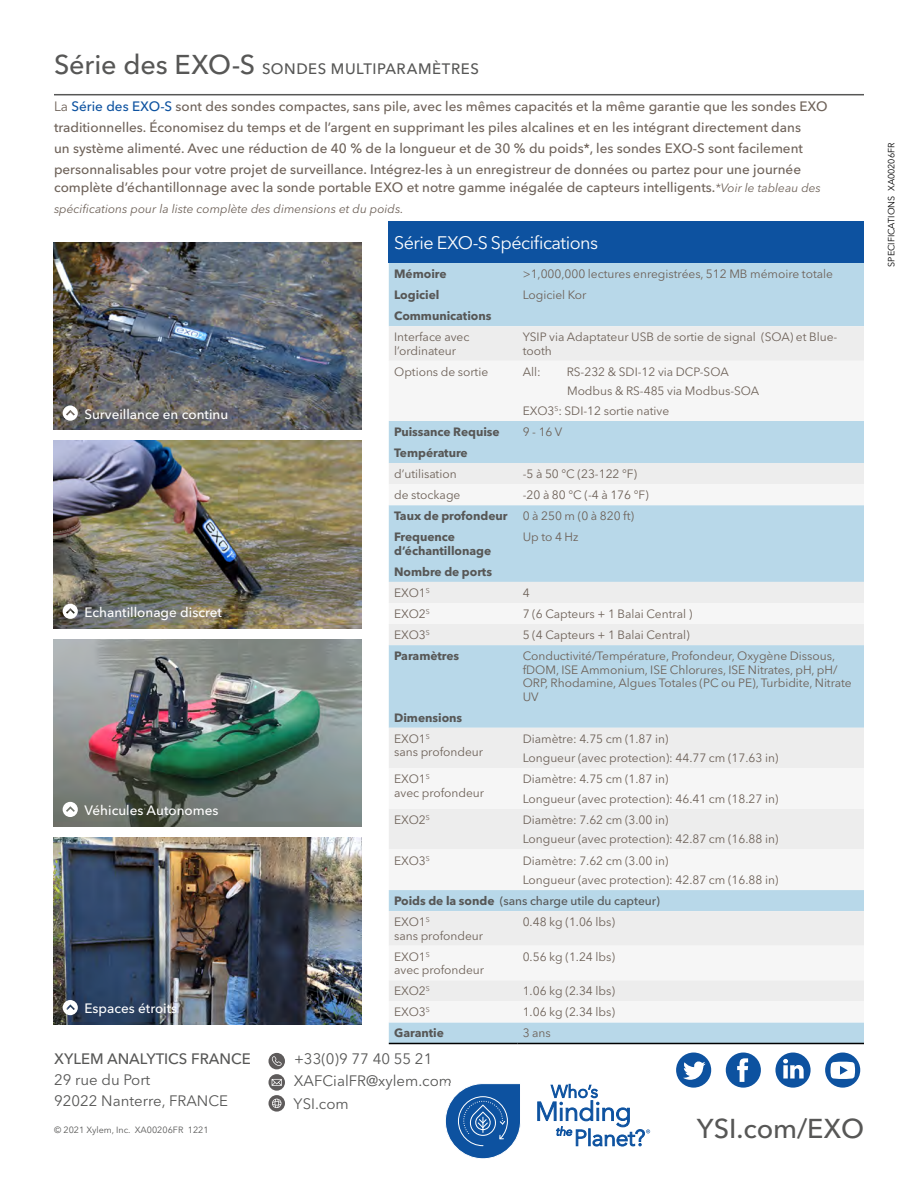
<style>
.page{position:relative;width:918px;height:1188px;background:#fff}
.page>*{position:absolute;margin:0;border:0;box-sizing:border-box;transform-origin:0 0}
.t1{font:500 27.15px "Avenir Next LT Pro";letter-spacing:-.005em;color:#575756}
.t2{font:18px "Avenir Next LT Pro";letter-spacing:-.03em;color:#fff}
.t3{font:15px/22.4px "Avenir Next LT Pro";color:#575756}
.t4{font:500 15px "Avenir Next LT Pro";letter-spacing:.035em;color:#575756}
.t5{font:500 15px "Avenir Next LT Pro";color:#575756}
.t6{font:500 13.5px/21px "Avenir Next LT Pro";color:#6e6259}
.t7{font:500 13.5px "Avenir Next LT Pro";color:#fff}
.t8{font:12px/13.5px "Avenir Next LT Pro";letter-spacing:-.005em;color:#6e6259}
.t9{font:700 12px/21px "Avenir Next LT Pro";letter-spacing:-.005em;color:#575756}
.t10{font:italic 12px "Avenir Next LT Pro";color:#6e6259}
.t11{font:500 12px/21px "Avenir Next LT Pro";letter-spacing:-.005em;color:#575756}
.t12{font:9px "Avenir Next LT Pro";color:#575756}
.t13{font:9px "Avenir Next LT Pro";color:#000}
.s1{font-size:27px}
.s2{font-weight:400}
.s3{color:#0d52a0}
.s4{font-weight:400;font-style:italic;font-size:12px}
.s5{font-weight:400;color:#6e6259}
.s6{font-weight:700}
</style>
<div class="page">
<div style="left:676px;top:1053px;width:35px;height:35px;background:#0d52a0;border-radius:50%"></div>
<svg style="left:683px;top:1061px;width:23px;height:19px"></svg>
<div style="left:726px;top:1053px;width:35px;height:35px;background:#0d52a0;border-radius:50%"></div>
<svg style="left:737px;top:1058px;width:12px;height:24px"></svg>
<div style="left:775px;top:1053px;width:36px;height:35px;background:#0d52a0;border-radius:50%"></div>
<svg style="left:783px;top:1059px;width:21px;height:20px"></svg>
<div style="left:825px;top:1053px;width:35px;height:35px;background:#0d52a0;border-radius:50%"></div>
<svg style="left:831px;top:1062px;width:25px;height:17px"></svg>
<svg style="left:269px;top:1074px;width:16px;height:17px"></svg>
<svg style="left:272px;top:1079px;width:10px;height:7px"></svg>
<svg style="left:269px;top:1095px;width:16px;height:17px"></svg>
<svg style="left:272px;top:1099px;width:9px;height:9px"></svg>
<div style="left:268px;top:1053px;width:17px;height:16px;background:#5e5b5b;border-radius:50%"></div>
<svg style="left:272px;top:1056px;width:10px;height:10px"></svg>
<img style="left:54px;top:243px;width:308px;height:187px">
<img style="left:54px;top:639px;width:308px;height:187px">
<img style="left:54px;top:837px;width:308px;height:187px">
<img style="left:54px;top:441px;width:308px;height:187px">
<div style="left:389px;top:222px;width:475px;height:41px;background:#0d52a0"></div>
<div style="left:389px;top:263px;width:475px;height:780px;background:#b8d8e9"></div>
<div style="left:389px;top:326px;width:475px;height:35px;background:#ededed"></div>
<svg style="left:389px;top:361px;width:475px;height:661px"></svg>
<hr style="left:389px;top:1043px;width:128px;height:1px;background:#000">
<hr style="left:517px;top:1043px;width:347px;height:1px;background:#000">
<hr style="left:54px;top:94px;width:810px;height:1px;background:#575756">
<svg style="left:445px;top:1083px;width:76px;height:76px"></svg>
<svg style="left:537px;top:1084px;width:113px;height:63px"></svg>
<svg style="left:63px;top:406px;width:15px;height:15px"></svg>
<svg style="left:63px;top:802px;width:15px;height:15px"></svg>
<svg style="left:63px;top:1000px;width:15px;height:15px"></svg>
<svg style="left:63px;top:604px;width:15px;height:15px"></svg>
<p class="t4" style="left:54px;top:60px;width:426px"><span class="s1">Série des EXO-S</span> SONDES MULTIPARAMÈTRES</p>
<p class="t6" style="left:54px;top:96px;width:775px"><span class="s2">La</span> <span class="s3">Série des EXO-S</span> sont des sondes compactes, sans pile, avec les mêmes capacités et la même garantie que les sondes EXO traditionnelles. Économisez du temps et de l’argent en supprimant les piles alcalines et en les intégrant directement dans<br>un système alimenté. Avec une réduction de 40 % de la longueur et de 30 % du poids*, les sondes EXO-S sont facilement personnalisables pour votre projet de surveillance. Intégrez-les à un enregistreur de données ou partez pour une journée</p>
<p class="t6" style="left:54px;top:177px;width:768px">complète d’échantillonnage avec la sonde portable EXO et notre gamme inégalée de capteurs intelligents.<span class="s4">*Voir le tableau des</span></p>
<p class="t10" style="left:54px;top:202px;width:351px">spécifications pour la liste complète des dimensions et du poids.</p>
<p class="t7" style="left:84px;top:406px;width:145px">Surveillance en continu</p>
<p class="t7" style="left:84px;top:604px;width:139px">Echantillonage discret</p>
<p class="t7" style="left:84px;top:802px;width:136px">Véhicules Autonomes</p>
<p class="t7" style="left:84px;top:1000px;width:94px">Espaces étroits</p>
<p class="t5" style="left:54px;top:1050px;width:198px">XYLEM ANALYTICS FRANCE</p>
<p class="t3" style="left:54px;top:1069px;width:176px;line-height:21px">29 rue du Port<br>92022 Nanterre, FRANCE</p>
<p class="t12" style="left:54px;top:1125px;width:156px">© 2021 Xylem, Inc. XA00206FR 1221</p>
<h2 class="t2" style="left:394px;top:232px;width:206px">Série EXO-S Spécifications</h2>
<p class="t9" style="left:394px;top:263px;width:54px">Mémoire</p>
<p class="t8" style="left:523px;top:267px;width:312px">&gt;1,000,000 lectures enregistrées, 512 MB mémoire totale</p>
<p class="t9" style="left:394px;top:284px;width:47px">Logiciel</p>
<p class="t8" style="left:523px;top:288px;width:65px">Logiciel Kor</p>
<p class="t9" style="left:394px;top:305px;width:99px">Communications</p>
<p class="t8" style="left:394px;top:330px;width:77px">Interface avec l’ordinateur</p>
<p class="t8" style="left:523px;top:330px;width:316px">YSIP via Adaptateur USB de sortie de signal (SOA) et Blue&shy;tooth</p>
<p class="t8" style="left:394px;top:365px;width:96px">Options de sortie</p>
<p class="t8" style="left:523px;top:365px;width:19px">All:</p>
<p class="t8" style="left:567px;top:365px;width:164px">RS-232 &amp; SDI-12 via DCP-SOA</p>
<p class="t8" style="left:567px;top:384px;width:194px">Modbus &amp; RS-485 via Modbus-SOA</p>
<p class="t8" style="left:523px;top:404px;width:148px">EXO3<sup>S</sup>: SDI-12 sortie native</p>
<p class="t9" style="left:394px;top:421px;width:107px">Puissance Requise</p>
<p class="t8" style="left:523px;top:425px;width:41px">9 - 16 V</p>
<p class="t9" style="left:394px;top:442px;width:75px">Température</p>
<p class="t8" style="left:394px;top:467px;width:64px">d’utilisation</p>
<p class="t8" style="left:523px;top:467px;width:116px">-5 à 50 °C (23-122 °F)</p>
<p class="t8" style="left:394px;top:488px;width:68px">de stockage</p>
<p class="t8" style="left:523px;top:488px;width:128px">-20 à 80 °C (-4 à 176 °F)</p>
<p class="t9" style="left:394px;top:505px;width:115px">Taux de profondeur</p>
<p class="t8" style="left:523px;top:509px;width:113px">0 à 250 m (0 à 820 ft)</p>
<p class="t9" style="left:394px;top:530px;width:99px;line-height:13.5px">Frequence d’échantillonage</p>
<p class="t8" style="left:523px;top:530px;width:57px">Up to 4 Hz</p>
<p class="t9" style="left:394px;top:561px;width:99px">Nombre de ports<br><span class="s5">EXO1</span><sup>S</sup></p>
<p class="t8" style="left:523px;top:586px;width:8px">4</p>
<p class="t8" style="left:394px;top:607px;width:37px">EXO2<sup>S</sup></p>
<p class="t8" style="left:523px;top:607px;width:171px">7 (6 Capteurs + 1 Balai Central )</p>
<p class="t8" style="left:394px;top:628px;width:37px">EXO3<sup>S</sup></p>
<p class="t8" style="left:523px;top:628px;width:168px">5 (4 Capteurs + 1 Balai Central)</p>
<p class="t9" style="left:394px;top:645px;width:67px">Paramètres</p>
<p class="t8" style="left:523px;top:649px;width:331px">Conductivité/Température, Profondeur, Oxygène Dissous, fDOM, ISE Ammonium, ISE Chlorures, ISE Nitrates, pH, pH/ ORP, Rhodamine, Algues Totales (PC ou PE), Turbidite, Nitrate UV</p>
<p class="t9" style="left:394px;top:707px;width:70px">Dimensions<br><span class="s5">EXO1</span><sup>S</sup></p>
<p class="t8" style="left:394px;top:745px;width:90px">sans profondeur</p>
<p class="t8" style="left:523px;top:729px;width:257px;line-height:19.5px">Diamètre: 4.75 cm (1.87 in)<br>Longueur (avec protection): 44.77 cm (17.63 in)</p>
<p class="t8" style="left:394px;top:772px;width:92px">EXO1<sup>S<br></sup>avec profondeur</p>
<p class="t8" style="left:523px;top:769px;width:257px;line-height:19.5px">Diamètre: 4.75 cm (1.87 in)<br>Longueur (avec protection): 46.41 cm (18.27 in)</p>
<p class="t8" style="left:394px;top:813px;width:37px">EXO2<sup>S</sup></p>
<p class="t8" style="left:523px;top:810px;width:257px;line-height:19.5px">Diamètre: 7.62 cm (3.00 in)<br>Longueur (avec protection): 42.87 cm (16.88 in)</p>
<p class="t8" style="left:394px;top:854px;width:37px">EXO3<sup>S</sup></p>
<p class="t8" style="left:523px;top:851px;width:257px;line-height:19.5px">Diamètre: 7.62 cm (3.00 in)<br>Longueur (avec protection): 42.87 cm (16.88 in)</p>
<p class="t11" style="left:394px;top:890px;width:267px"><span class="s6">Poids de la sonde</span> (sans charge utile du capteur)<br><span class="s5">EXO1</span><sup>S</sup></p>
<p class="t8" style="left:394px;top:929px;width:90px">sans profondeur</p>
<p class="t8" style="left:523px;top:915px;width:94px">0.48 kg (1.06 lbs)</p>
<p class="t8" style="left:394px;top:950px;width:92px">EXO1<sup>S<br></sup>avec profondeur</p>
<p class="t8" style="left:523px;top:950px;width:94px">0.56 kg (1.24 lbs)</p>
<p class="t8" style="left:394px;top:984px;width:37px">EXO2<sup>S</sup></p>
<p class="t8" style="left:523px;top:984px;width:94px">1.06 kg (2.34 lbs)</p>
<p class="t8" style="left:394px;top:1006px;width:37px">EXO3<sup>S</sup></p>
<p class="t8" style="left:523px;top:1006px;width:94px">1.06 kg (2.34 lbs)</p>
<p class="t9" style="left:394px;top:1023px;width:51px">Garantie</p>
<p class="t8" style="left:523px;top:1027px;width:30px">3 ans</p>
<p class="t3" style="left:294px;top:1048px;width:160px">+33(0)9 77 40 55 21<br>XAFCialFR@xylem.com<br>YSI.com</p>
<h1 class="t1" style="left:697px;top:1112px;width:169px">YSI.com/EXO</h1>
<p class="t13" style="left:886px;top:267px;width:126px;rotate:-90deg">SPECIFICATIONS XA00206FR</p>
</div>
